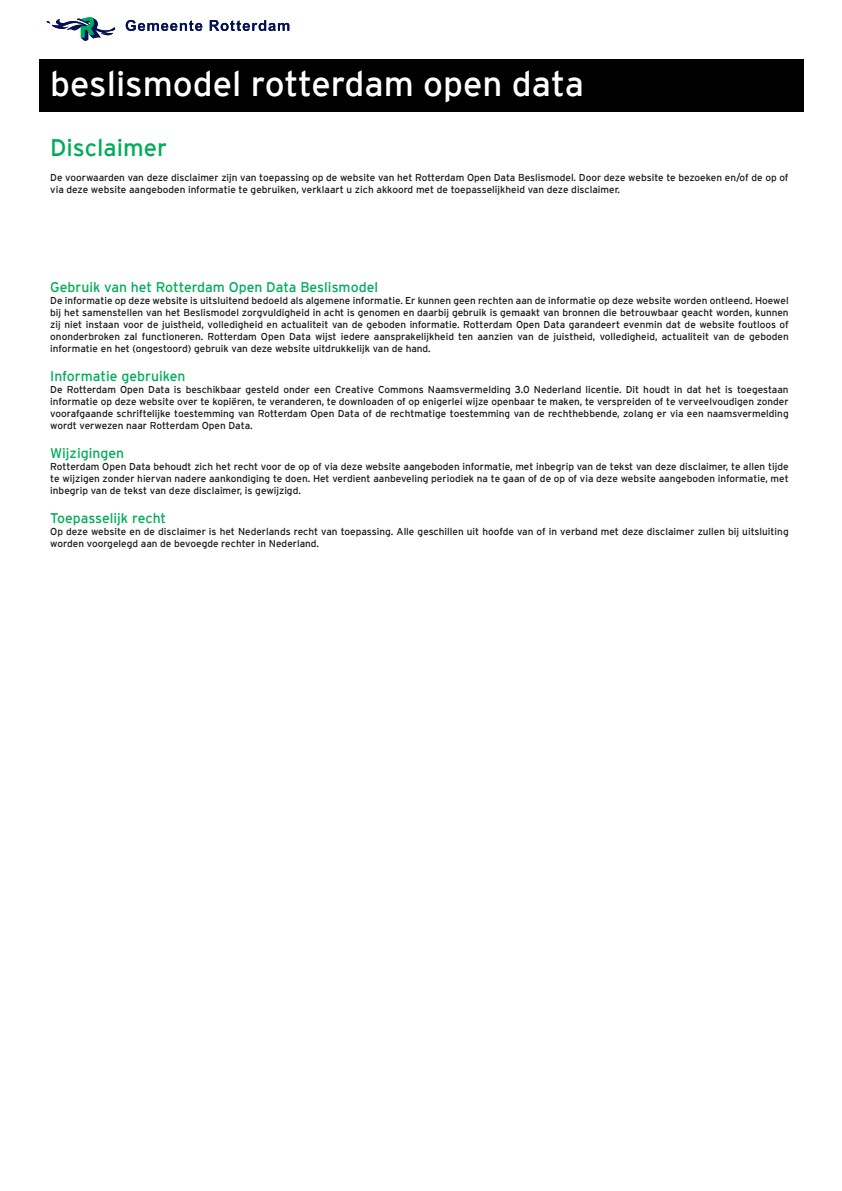
<style>
.page{position:relative;width:842px;height:1191px;background:#fff}
.page>*{position:absolute;margin:0;border:0;box-sizing:border-box;transform-origin:0 0}
.t1{font:35px "Interstate";color:#fff}
.t2{font:24px "Interstate";color:#00ac5a}
.t3{font:14px "Interstate";color:#00ac5a}
.t4{font:10px/12px "Interstate";color:#1a1a1a;text-align:justify}
</style>
<div class="page">
<div style="left:39px;top:59px;width:764px;height:53px;background:#000"></div>
<svg style="left:46px;top:17px;width:69px;height:24px"></svg>
<svg style="left:126px;top:20px;width:76px;height:11px"></svg>
<svg style="left:210px;top:20px;width:79px;height:11px"></svg>
<h1 class="t1" style="left:50px;top:64px;width:535px">beslismodel rotterdam open data</h1>
<h2 class="t2" style="left:50px;top:134px;width:118px">Disclaimer</h2>
<p class="t4" style="left:50px;top:172px;width:740px">De voorwaarden van deze disclaimer zijn van toepassing op de website van het Rotterdam Open Data Beslismodel. Door deze website te bezoeken en/of de op of via deze website aangeboden informatie te gebruiken, verklaart u zich akkoord met de toepasselijkheid van deze disclaimer.</p>
<h3 class="t3" style="left:50px;top:279px;width:329px">Gebruik van het Rotterdam Open Data Beslismodel</h3>
<p class="t4" style="left:50px;top:295px;width:740px">De informatie op deze website is uitsluitend bedoeld als algemene informatie. Er kunnen geen rechten aan de informatie op deze website worden ontleend. Hoewel bij het samenstellen van het Beslismodel zorgvuldigheid in acht is genomen en daarbij gebruik is gemaakt van bronnen die betrouwbaar geacht worden, kunnen zij niet instaan voor de juistheid, volledigheid en actualiteit van de geboden informatie. Rotterdam Open Data garandeert evenmin dat de website foutloos of ononderbroken zal functioneren. Rotterdam Open Data wijst iedere aansprakelijkheid ten aanzien van de juistheid, volledigheid, actualiteit van de geboden informatie en het (ongestoord) gebruik van deze website uitdrukkelijk van de hand.</p>
<h3 class="t3" style="left:50px;top:368px;width:137px">Informatie gebruiken</h3>
<p class="t4" style="left:50px;top:383px;width:740px">De Rotterdam Open Data is beschikbaar gesteld onder een Creative Commons Naamsvermelding 3.0 Nederland licentie. Dit houdt in dat het is toegestaan informatie op deze website over te kopiëren, te veranderen, te downloaden of op enigerlei wijze openbaar te maken, te verspreiden of te verveelvoudigen zonder voorafgaande schriftelijke toestemming van Rotterdam Open Data of de rechtmatige toestemming van de rechthebbende, zolang er via een naamsvermelding wordt verwezen naar Rotterdam Open Data.</p>
<h3 class="t3" style="left:50px;top:445px;width:75px">Wijzigingen</h3>
<p class="t4" style="left:50px;top:460px;width:740px">Rotterdam Open Data behoudt zich het recht voor de op of via deze website aangeboden informatie, met inbegrip van de tekst van deze disclaimer, te allen tijde te wijzigen zonder hiervan nadere aankondiging te doen. Het verdient aanbeveling periodiek na te gaan of de op of via deze website aangeboden informatie, met inbegrip van de tekst van deze disclaimer, is gewijzigd.</p>
<h3 class="t3" style="left:50px;top:510px;width:118px">Toepasselijk recht</h3>
<p class="t4" style="left:50px;top:525px;width:740px">Op deze website en de disclaimer is het Nederlands recht van toepassing. Alle geschillen uit hoofde van of in verband met deze disclaimer zullen bij uitsluiting worden voorgelegd aan de bevoegde rechter in Nederland.</p>
</div>
